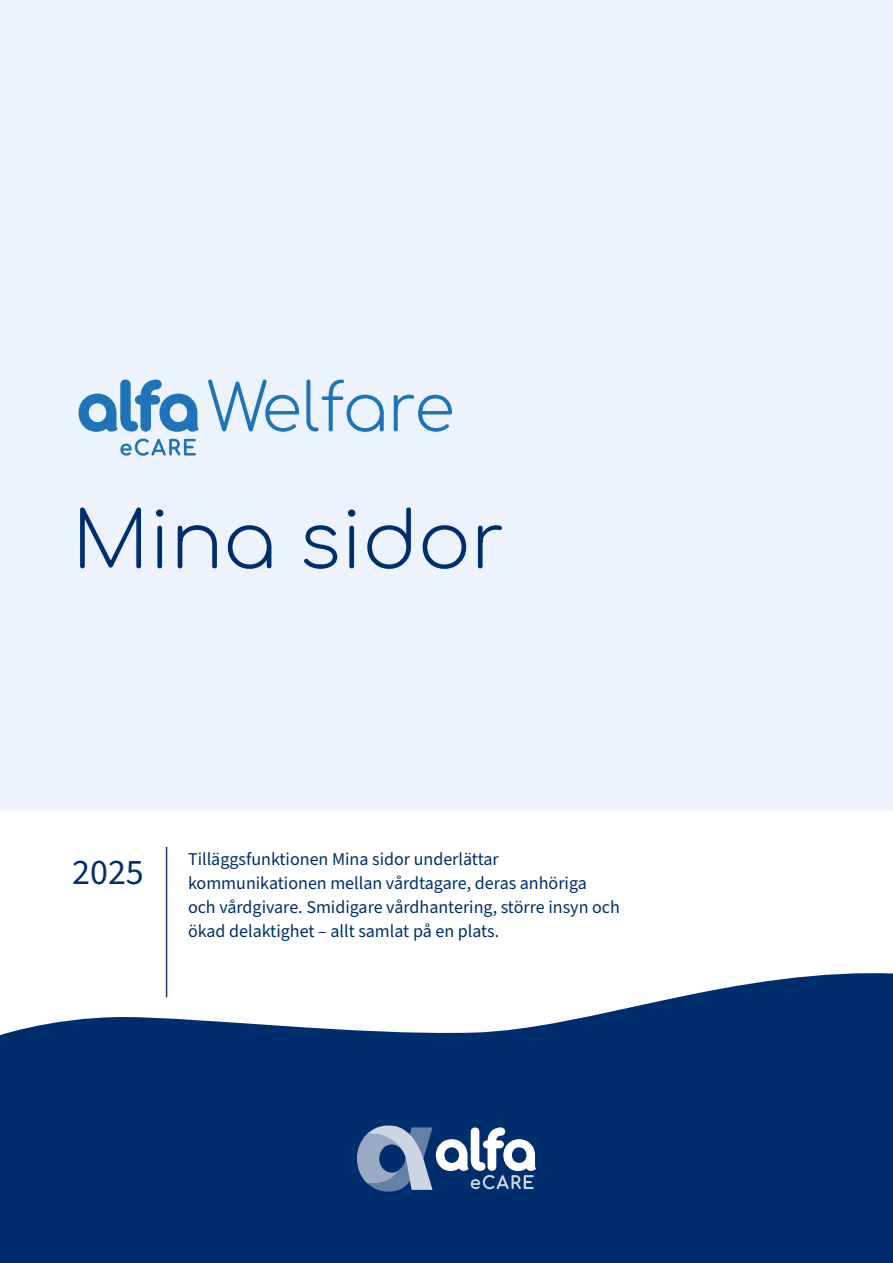
<style>
.page{position:relative;width:893px;height:1263px;background:#fff}
.page>*{position:absolute;margin:0;border:0;box-sizing:border-box;transform-origin:0 0}
.t1{font:300 78px "Comfortaa";color:#002e6d}
.t2{font:36px "Source Sans Pro";color:#002e6d}
.t3{font:18px/24px "Source Sans Pro";color:#002e6d}
</style>
<div class="page">
<svg style="left:0;top:966px;width:893px;height:297px;fill:#002e6d"></svg>
<div style="left:0;top:0;width:893px;height:810px;background:#ecf3fc"></div>
<hr style="left:166px;top:847px;width:1px;height:150px;background:#283583">
<svg style="left:357px;top:1125px;width:179px;height:67px"></svg>
<svg style="left:79px;top:379px;width:120px;height:53px"></svg>
<svg style="left:120px;top:439px;width:76px;height:17px"></svg>
<svg style="left:208px;top:379px;width:91px;height:53px"></svg>
<svg style="left:306px;top:379px;width:78px;height:53px"></svg>
<svg style="left:394px;top:395px;width:58px;height:37px"></svg>
<h1 class="t1" style="left:72px;top:496px;width:434px">Mina sidor</h1>
<h2 class="t2" style="left:72px;top:857px;width:73px">2025</h2>
<p class="t3" style="left:188px;top:849px;width:433px">Tilläggsfunktionen Mina sidor underlättar kommunikationen mellan vårdtagare, deras anhöriga<br>och vårdgivare. Smidigare vårdhantering, större insyn och ökad delaktighet – allt samlat på en plats.</p>
</div>
